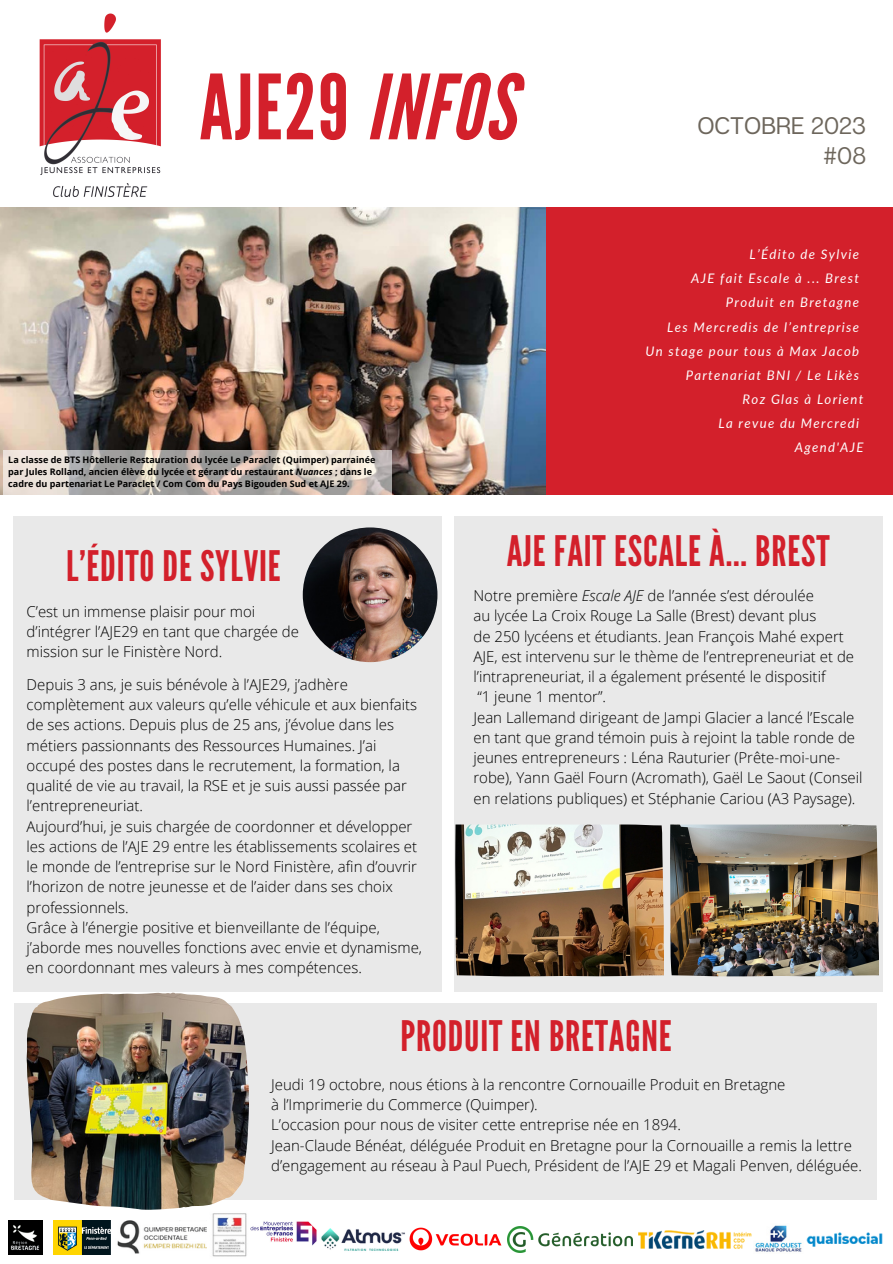
<style>
.page{position:relative;width:893px;height:1264px;background:#fff}
.page>*{position:absolute;margin:0;border:0;box-sizing:border-box;transform-origin:0 0}
.t1{font:89.55px "League Gothic";letter-spacing:.02em;color:#d3202b}
.t2{font:42px "League Gothic";letter-spacing:.02em;color:#d3202b}
.t3{font:34.65px "League Gothic";letter-spacing:.02em;color:#fff}
.t4{font:24px "Articulat CF";color:#6d665c}
.t5{font:300 15px/20.2px "Open Sans";color:#000}
.t6{font:italic 13.2px "Lato";letter-spacing:.1em;color:#fefefe}
.t7{font:700 9px/12px "Open Sans";color:#000}
.s1{font-style:italic}
</style>
<div class="page">
<img style="left:0;top:13px;width:199px;height:195px">
<div style="left:14px;top:1003px;width:862px;height:196px;background:#e9e9e9"></div>
<div style="left:546px;top:208px;width:346px;height:286px;background:#d3202b"></div>
<div style="left:454px;top:516px;width:428px;height:476px;background:#e9e9e9"></div>
<div style="left:13px;top:516px;width:428px;height:476px;background:#e9e9e9"></div>
<img style="left:303px;top:527px;width:134px;height:135px;border-radius:50%">
<img style="left:27px;top:992px;width:222px;height:217px">
<img style="left:455px;top:824px;width:208px;height:152px">
<img style="left:670px;top:824px;width:208px;height:152px">
<img style="left:638px;top:1230px;width:113px;height:17px">
<img style="left:806px;top:1232px;width:77px;height:15px">
<img style="left:755px;top:1225px;width:47px;height:27px">
<img style="left:409px;top:1227px;width:93px;height:24px">
<img style="left:250px;top:1221px;width:67px;height:25px">
<img style="left:117px;top:1220px;width:90px;height:34px">
<img style="left:53px;top:1220px;width:57px;height:34px">
<img style="left:8px;top:1220px;width:35px;height:34px">
<img style="left:321px;top:1228px;width:84px;height:23px">
<img style="left:507px;top:1226px;width:126px;height:26px">
<img style="left:212px;top:1213px;width:35px;height:44px">
<img style="left:0;top:208px;width:545px;height:286px">
<svg style="left:3px;top:450px;width:388px;height:45px;background:#c6beb8"></svg>
<p class="t1" style="left:199px;top:56px;width:317px">AJE29 <span class="s1">INFOS</span></p>
<p class="t7" style="left:8px;top:454px;width:368px">La classe de BTS Hôtellerie Restauration du lycée Le Paraclet (Quimper) parrainée par Jules Rolland, ancien élève du lycée et gérant du restaurant <span class="s1">Nuances</span> ; dans le cadre du partenariat Le Paraclet / Com Com du Pays Bigouden Sud et AJE 29.</p>
<p class="t4" style="left:697px;top:110px;width:170px">OCTOBRE 2023</p>
<p class="t4" style="left:823px;top:140px;width:44px">#08</p>
<p class="t6" style="left:749px;top:246px;width:111px">L’Édito de Sylvie</p>
<p class="t6" style="left:691px;top:270px;width:169px">AJE fait Escale à ... Brest</p>
<p class="t6" style="left:725px;top:294px;width:135px">Produit en Bretagne</p>
<p class="t6" style="left:667px;top:318px;width:193px">Les Mercredis de l’entreprise</p>
<p class="t6" style="left:645px;top:343px;width:215px">Un stage pour tous à Max Jacob</p>
<p class="t6" style="left:685px;top:367px;width:175px">Partenariat BNI / Le Likès</p>
<p class="t6" style="left:742px;top:391px;width:122px">Roz Glas à Lorient</p>
<p class="t6" style="left:718px;top:415px;width:142px">La revue du Mercredi</p>
<p class="t6" style="left:794px;top:439px;width:70px">Agend'AJE</p>
<p class="t3" style="left:674px;top:247px;width:174px">DANS CE NUMÉRO</p>
<p class="t2" style="left:66px;top:542px;width:216px">L’ÉDITO DE SYLVIE</p>
<p class="t5" style="left:27px;top:600px;width:274px">C’est un immense plaisir pour moi d’intégrer l’AJE29 en tant que chargée de mission sur le Finistère Nord.</p>
<p class="t5" style="left:27px;top:674px;width:392px">Depuis 3 ans, je suis bénévole à l’AJE29, j’adhère complètement aux valeurs qu’elle véhicule et aux bienfaits de ses actions. Depuis plus de 25 ans, j’évolue dans les métiers passionnants des Ressources Humaines. J’ai occupé des postes dans le recrutement, la formation, la qualité de vie au travail, la RSE et je suis aussi passée par l’entrepreneuriat.</p>
<p class="t5" style="left:27px;top:815px;width:392px">Aujourd’hui, je suis chargée de coordonner et développer les actions de l’AJE 29 entre les établissements scolaires et le monde de l’entreprise sur le Nord Finistère, afin d’ouvrir l’horizon de notre jeunesse et de l’aider dans ses choix professionnels.</p>
<p class="t5" style="left:27px;top:916px;width:397px">Grâce à l’énergie positive et bienveillante de l’équipe, j’aborde mes nouvelles fonctions avec envie et dynamisme, en coordonnant mes valeurs à mes compétences.</p>
<p class="t2" style="left:506px;top:526px;width:324px">AJE FAIT ESCALE À... BREST</p>
<p class="t5" style="left:473px;top:585px;width:342px">Notre première <span class="s1">Escale AJE</span> de l’année s’est déroulée</p>
<p class="t5" style="left:473px;top:605px;width:344px">au lycée La Croix Rouge La Salle (Brest) devant plus</p>
<p class="t5" style="left:473px;top:625px;width:382px">de 250 lycéens et étudiants. Jean François Mahé expert<br>AJE, est intervenu sur le thème de l’entrepreneuriat et de l’intrapreneuriat, il a également présenté le dispositif</p>
<p class="t5" style="left:477px;top:686px;width:130px">“1 jeune 1 mentor”.</p>
<p class="t5" style="left:473px;top:706px;width:390px">Jean Lallemand dirigeant de Jampi Glacier a lancé l’Escale en tant que grand témoin puis à rejoint la table ronde de jeunes entrepreneurs : Léna Rauturier (Prête-moi-une&shy;robe), Yann Gaël Fourn (Acromath), Gaël Le Saout (Conseil en relations publiques) et Stéphanie Cariou (A3 Paysage).</p>
<p class="t2" style="left:400px;top:1011px;width:273px">PRODUIT EN BRETAGNE</p>
<p class="t5" style="left:271px;top:1073px;width:516px">Jeudi 19 octobre, nous étions à la rencontre Cornouaille Produit en Bretagne</p>
<p class="t5" style="left:271px;top:1094px;width:268px">à l’Imprimerie du Commerce (Quimper).</p>
<p class="t5" style="left:271px;top:1114px;width:411px">L’occasion pour nous de visiter cette entreprise née en 1894.</p>
<p class="t5" style="left:271px;top:1134px;width:592px">Jean-Claude Bénéat, déléguée Produit en Bretagne pour la Cornouaille a remis la lettre d’engagement au réseau à Paul Puech, Président de l’AJE 29 et Magali Penven, déléguée.</p>
</div>
